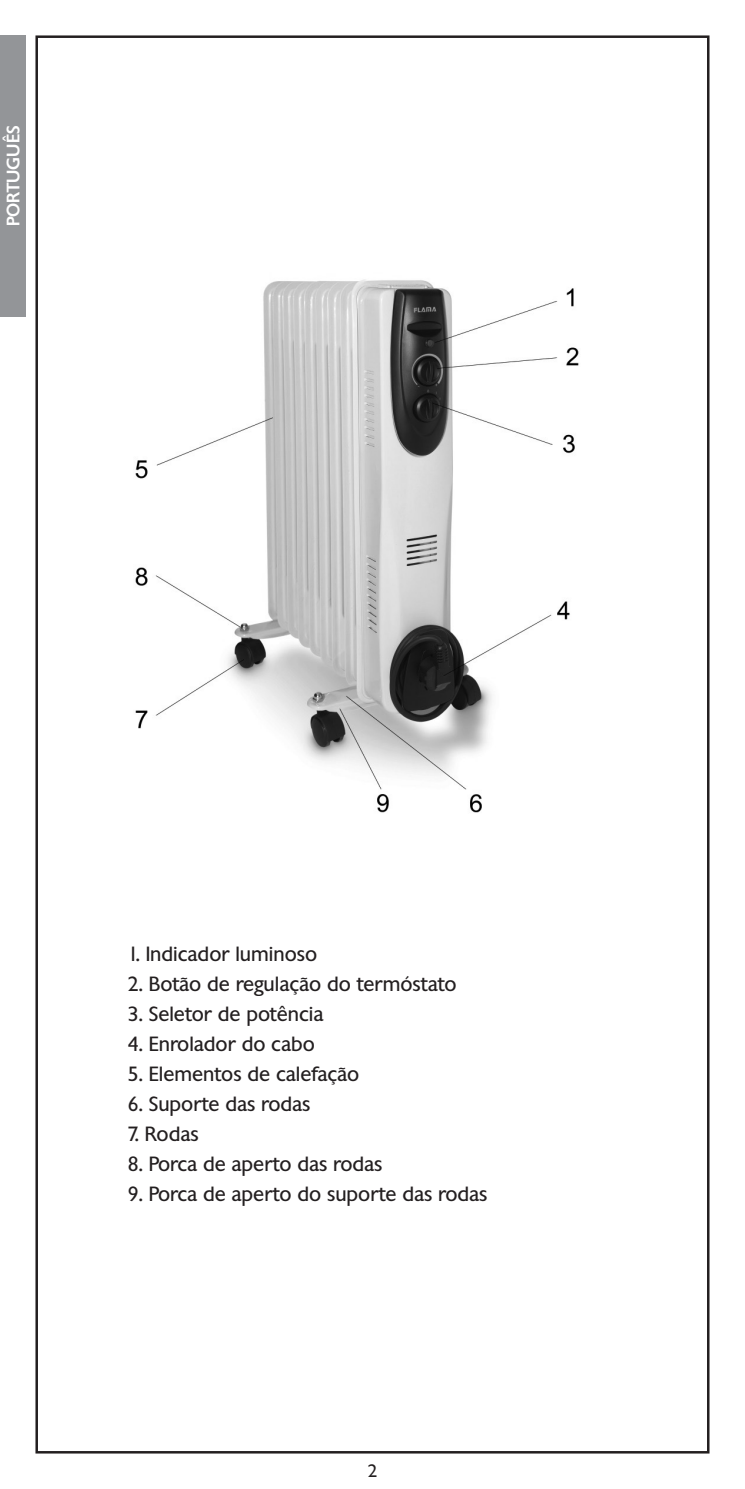
<style>
.page{position:relative;width:745px;height:1489px;background:#fff}
.page>*{position:absolute;margin:0;border:0;box-sizing:border-box;transform-origin:0 0}
.t1{font:20px "Chantilly";color:#231f20}
.t2{font:500 17.5px "Chantilly";color:#fff}
.t3{font:17.5px "Chantilly";color:#231f20}
</style>
<div class="page">
<div style="left:0;top:35px;width:26px;height:281px;background:#939598"></div>
<img style="left:135px;top:279px;width:444px;height:534px">
<p class="t2" style="left:3px;top:226px;width:102px;rotate:-90deg">PORTUGUÊS</p>
<p class="t1" style="left:128px;top:941px;width:191px">1. Indicador luminoso</p>
<p class="t1" style="left:128px;top:971px;width:330px">2. Botão de regulação do termóstato</p>
<p class="t1" style="left:128px;top:1001px;width:197px">3. Seletor de potência</p>
<p class="t1" style="left:128px;top:1031px;width:188px">4. Enrolador do cabo</p>
<p class="t1" style="left:128px;top:1061px;width:233px">5. Elementos de calefação</p>
<p class="t1" style="left:128px;top:1091px;width:184px">6. Suporte das rodas</p>
<p class="t1" style="left:128px;top:1121px;width:72px">7. Rodas</p>
<p class="t1" style="left:128px;top:1151px;width:256px">8. Porca de aperto das rodas</p>
<p class="t1" style="left:128px;top:1181px;width:361px">9. Porca de aperto do suporte das rodas</p>
<p class="t3" style="left:367px;top:1460px;width:11px">2</p>
</div>
